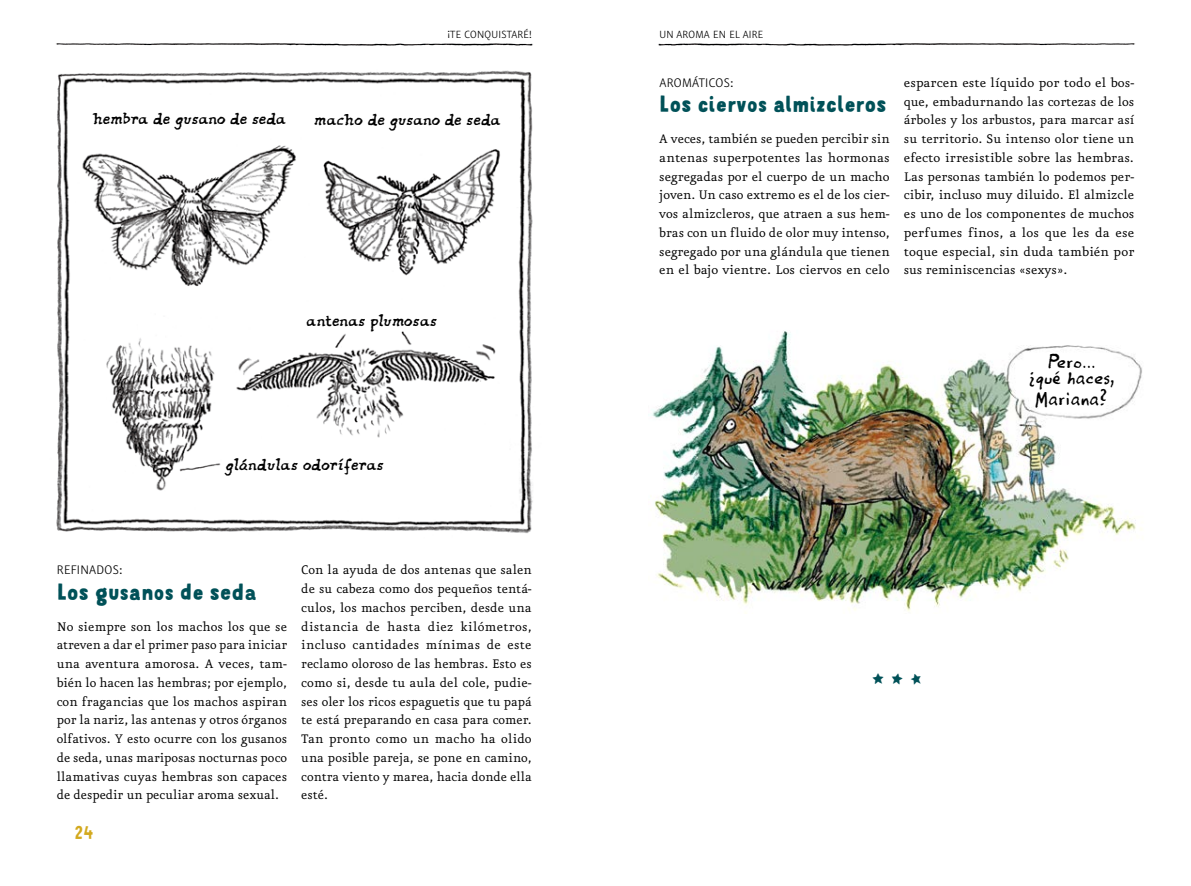
<style>
.page{position:relative;width:1191px;height:886px;background:#fff}
.page>*{position:absolute;margin:0;border:0;box-sizing:border-box;transform-origin:0 0}
.t1{font:500 22.38px "Mr Dodo";letter-spacing:-.01em;color:#005158;scale:.95 1}
.t2{font:500 21.25px "Mr Dodo";color:#005158}
.t3{font:20px/16.2px "Genis";letter-spacing:.03em;color:#000;text-align:center}
.t4{font:17.5px "Animalotefont";letter-spacing:.03em;color:#000}
.t5{font:17.5px "Mr Dodo";color:#d3a91e}
.t6{font:14.88px/18.8px "Eureka OT";color:#000;text-align:justify}
.t7{font:14.88px/18.8px "Eureka OT";color:#000;scale:1.04 1}
.t8{font:300 14.88px "Eureka Sans OT";letter-spacing:.02em;color:#000}
.t9{font:300 12.5px "Eureka Sans OT";letter-spacing:.02em;color:#000}
</style>
<div class="page">
<img style="left:658px;top:43px;width:477px;height:3px">
<img style="left:56px;top:43px;width:477px;height:3px">
<img style="left:652px;top:331px;width:490px;height:281px">
<img style="left:56px;top:70px;width:477px;height:463px">
<p class="t9" style="left:447px;top:28px;width:57px">¡TE CONQUISTAR</p>
<p class="t9" style="left:523px;top:28px;width:10px">É!</p>
<p class="t9" style="left:659px;top:28px;width:105px">UN AROMA EN EL AIRE</p>
<p class="t4" style="left:93px;top:109px;width:194px">hembra de gusano de seda</p>
<p class="t4" style="left:314px;top:110px;width:187px">macho de gusano de seda</p>
<p class="t4" style="left:306px;top:311px;width:132px">antenas plumosas</p>
<p class="t8" style="left:659px;top:75px;width:76px">AROMÁTICOS:</p>
<h1 class="t1" style="left:659px;top:90px;width:241px">Los ciervos almizcleros</h1>
<p class="t6" style="left:659px;top:130px;width:232px">A veces, también se pueden percibir sin antenas superpotentes las hormonas segregadas por el cuerpo de un macho joven. Un caso extremo es el de los cier&shy;vos almizcleros, que atraen a sus hem&shy;bras con un fluido de olor muy intenso, segregado por una glándula que tienen en el bajo vientre. Los ciervos en celo</p>
<p class="t7" style="left:904px;top:73px;width:223px">esparcen este líquido por todo el bos&shy;que, embadurnando las cortezas de los árboles y los arbustos, para marcar así su territorio. Su intenso olor tiene un efecto irresistible sobre las hembras.<br>Las personas también lo podemos per&shy;cibir, incluso muy diluido. El almizcle es uno de los componentes de muchos perfumes finos, a los que les da ese toque especial, sin duda también por sus reminiscencias «sexys».</p>
<h3 class="t3" style="left:1029px;top:353px;width:87px">Pero…<br>¿qué haces,</h3>
<h3 class="t3" style="left:1035px;top:391px;width:75px">Mariana?</h3>
<p class="t4" style="left:226px;top:455px;width:159px">glándulas odoríferas</p>
<p class="t8" style="left:57px;top:563px;width:68px">REFINADOS:</p>
<h1 class="t1" style="left:57px;top:577px;width:212px">Los gusanos de seda</h1>
<p class="t6" style="left:57px;top:617px;width:232px">No siempre son los machos los que se atreven a dar el primer paso para iniciar una aventura amorosa. A veces, tam&shy;bién lo hacen las hembras; por ejemplo, con fragancias que los machos aspiran por la nariz, las antenas y otros órganos olfativos. Y esto ocurre con los gusanos de seda, unas mariposas nocturnas poco llamativas cuyas hembras son capaces de despedir un peculiar aroma sexual.</p>
<p class="t5" style="left:74px;top:822px;width:21px">24</p>
<p class="t6" style="left:301px;top:561px;width:232px;text-align:left">Con la ayuda de dos antenas que salen de su cabeza como dos pequeños tentá&shy;culos, los machos perciben, desde una distancia de hasta diez kilómetros, incluso cantidades mínimas de este reclamo oloroso de las hembras. Esto es como si, desde tu aula del cole, pudie&shy;ses oler los ricos espaguetis que tu papá te está preparando en casa para comer.<br>Tan pronto como un macho ha olido una posible pareja, se pone en camino, contra viento y marea, hacia donde ella esté.</p>
<h2 class="t2" style="left:871px;top:666px;width:15px">⋆</h2>
</div>
